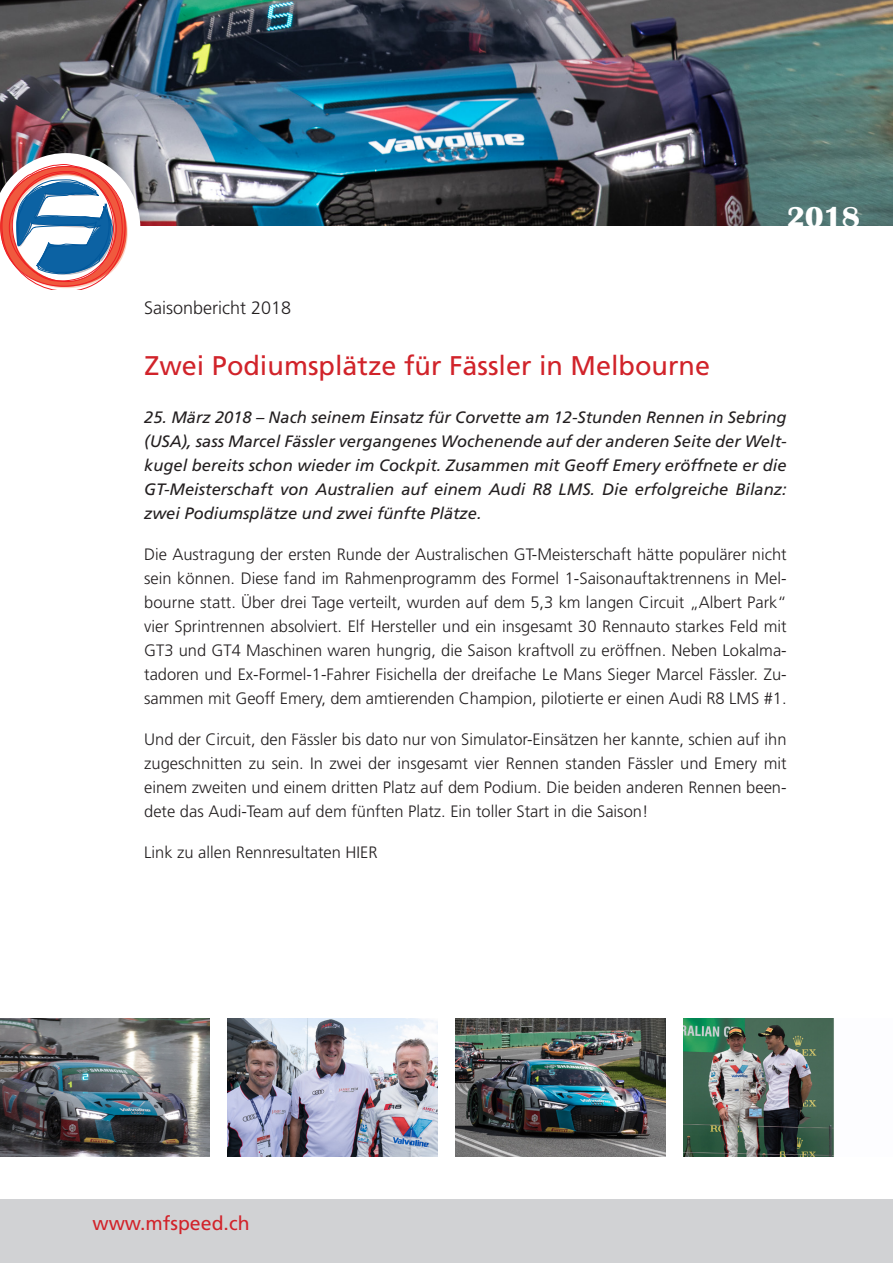
<style>
.page{position:relative;width:893px;height:1263px;background:#fff}
.page>*{position:absolute;margin:0;border:0;box-sizing:border-box;transform-origin:0 0}
.t1{font:700 30px "Britannic";color:#fff}
.t2{font:27px "Frutiger";color:#d1232a}
.t3{font:19.5px "Frutiger";color:#d1232a}
.t4{font:300 18px "Frutiger";color:#231f20}
.t5{font:300 16.5px/24px "Frutiger";color:#231f20;text-align:justify}
.t6{font:italic 16.5px/24px "Frutiger";color:#231f20;text-align:justify}
</style>
<div class="page">
<img style="left:0;top:0;width:893px;height:225px">
<svg style="left:0;top:153px;width:140px;height:137px"></svg>
<img style="left:683px;top:1018px;width:151px;height:139px">
<img style="left:455px;top:1018px;width:210px;height:139px">
<img style="left:228px;top:1018px;width:209px;height:139px">
<img style="left:0;top:1018px;width:210px;height:139px">
<div style="left:0;top:1200px;width:893px;height:63px;background:#d1d2d4"></div>
<p class="t4" style="left:144px;top:298px;width:149px">Saisonbericht 2018</p>
<p class="t1" style="left:787px;top:200px;width:75px">2018</p>
<p class="t2" style="left:144px;top:350px;width:567px">Zwei Podiumsplätze für Fässler in Melbourne</p>
<p class="t6" style="left:144px;top:405px;width:644px">25. März 2018 – Nach seinem Einsatz für Corvette am 12-Stunden Rennen in Sebring (USA), sass Marcel Fässler vergangenes Wochenende auf der anderen Seite der Welt&shy;kugel bereits schon wieder im Cockpit. Zusammen mit Geoff Emery eröffnete er die GT-Meisterschaft von Australien auf einem Audi R8 LMS. Die erfolgreiche Bilanz: zwei Podiumsplätze und zwei fünfte Plätze.</p>
<p class="t5" style="left:144px;top:542px;width:644px">Die Austragung der ersten Runde der Australischen GT-Meisterschaft hätte populärer nicht sein können. Diese fand im Rahmenprogramm des Formel 1-Saisonauftaktrennens in Mel&shy;bourne statt. Über drei Tage verteilt, wurden auf dem 5,3 km langen Circuit „Albert Park“ vier Sprintrennen absolviert. Elf Hersteller und ein insgesamt 30 Rennauto starkes Feld mit GT3 und GT4 Maschinen waren hungrig, die Saison kraftvoll zu eröffnen. Neben Lokalma&shy;tadoren und Ex-Formel-1-Fahrer Fisichella der dreifache Le Mans Sieger Marcel Fässler. Zu&shy;sammen mit Geoff Emery, dem amtierenden Champion, pilotierte er einen Audi R8 LMS #1.</p>
<p class="t5" style="left:144px;top:727px;width:644px">Und der Circuit, den Fässler bis dato nur von Simulator-Einsätzen her kannte, schien auf ihn zugeschnitten zu sein. In zwei der insgesamt vier Rennen standen Fässler und Emery mit einem zweiten und einem dritten Platz auf dem Podium. Die beiden anderen Rennen been&shy;dete das Audi-Team auf dem fünften Platz. Ein toller Start in die Saison!</p>
<p class="t5" style="left:144px;top:840px;width:235px">Link zu allen Rennresultaten HIER</p>
<p class="t3" style="left:92px;top:1212px;width:159px">www.mfspeed.ch</p>
</div>
